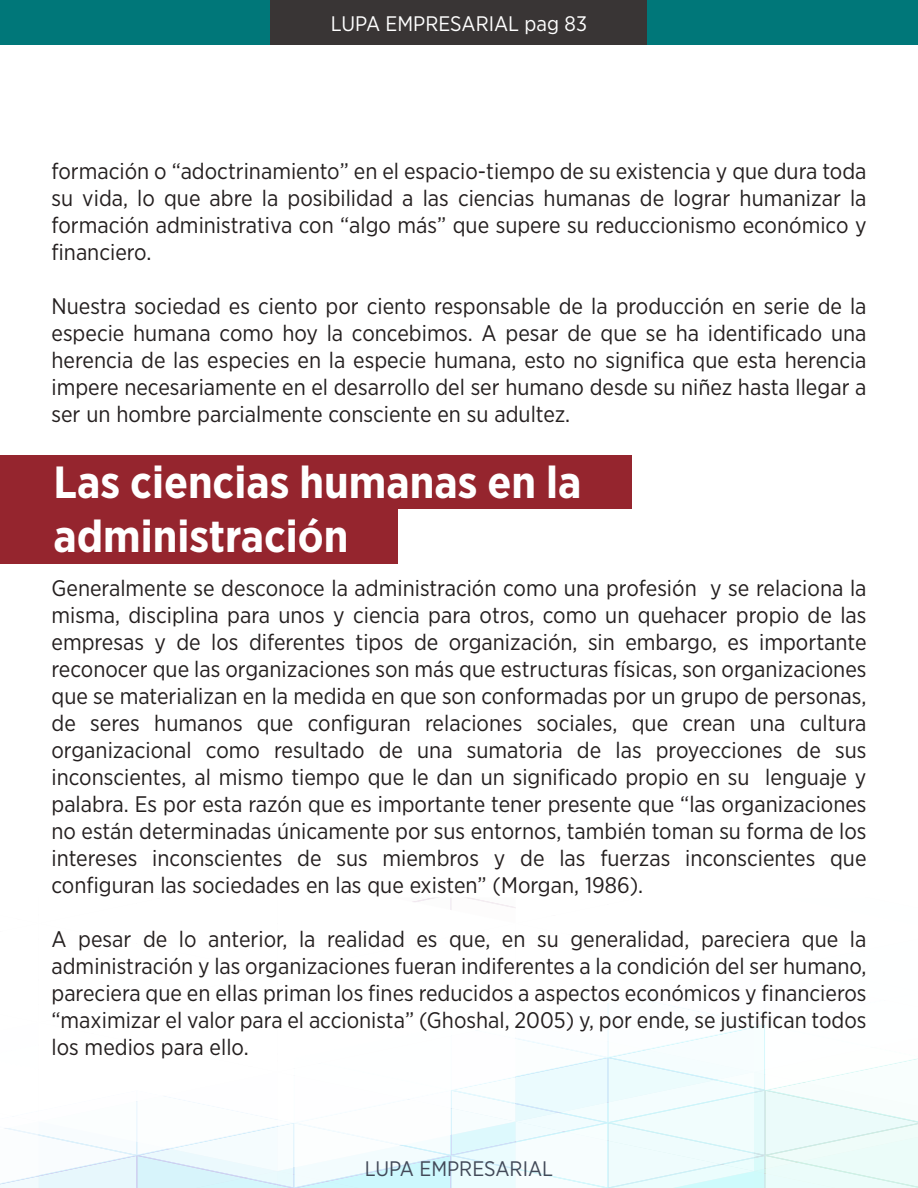
<style>
.page{position:relative;width:918px;height:1188px;background:#fff}
.page>*{position:absolute;margin:0;border:0;box-sizing:border-box;transform-origin:0 0}
.t1{font:700 45px/54px "Gotham Narrow";color:#fff}
.t2{font:22.5px/27px "Gotham Narrow";color:#241f1f;text-align:justify}
.t3{font:21px "Gotham Narrow";color:#fff}
.t4{font:21px "Gotham Narrow";color:#424958}
</style>
<div class="page">
<svg style="left:0;top:897px;width:918px;height:291px"></svg>
<div style="left:0;top:455px;width:632px;height:54px;background:#95252e"></div>
<div style="left:0;top:498px;width:398px;height:65px;background:#95252e"></div>
<div style="left:0;top:0;width:918px;height:45px;background:#007779"></div>
<div style="left:271px;top:0;width:376px;height:45px;background:#393535"></div>
<p class="t3" style="left:331px;top:11px;width:258px">LUPA EMPRESARIAL pag 83</p>
<p class="t2" style="left:51px;top:157px;width:817px">formación o “adoctrinamiento” en el espacio-tiempo de su existencia y que dura toda su vida, lo que abre la posibilidad a las ciencias humanas de lograr humanizar la formación administrativa con “algo más” que supere su reduccionismo económico y financiero.</p>
<p class="t2" style="left:51px;top:292px;width:817px">Nuestra sociedad es ciento por ciento responsable de la producción en serie de la especie humana como hoy la concebimos. A pesar de que se ha identificado una herencia de las especies en la especie humana, esto no significa que esta herencia impere necesariamente en el desarrollo del ser humano desde su niñez hasta llegar a ser un hombre parcialmente consciente en su adultez.</p>
<h1 class="t1" style="left:53px;top:455px;width:530px">Las ciencias humanas en la administración</h1>
<p class="t2" style="left:51px;top:574px;width:817px">Generalmente se desconoce la administración como una profesión y se relaciona la misma, disciplina para unos y ciencia para otros, como un quehacer propio de las empresas y de los diferentes tipos de organización, sin embargo, es importante reconocer que las organizaciones son más que estructuras físicas, son organizaciones que se materializan en la medida en que son conformadas por un grupo de personas, de seres humanos que configuran relaciones sociales, que crean una cultura organizacional como resultado de una sumatoria de las proyecciones de sus inconscientes, al mismo tiempo que le dan un significado propio en su lenguaje y palabra. Es por esta razón que es importante tener presente que “las organizaciones no están determinadas únicamente por sus entornos, también toman su forma de los intereses inconscientes de sus miembros y de las fuerzas inconscientes que configuran las sociedades en las que existen” (Morgan, 1986).</p>
<p class="t2" style="left:51px;top:925px;width:817px">A pesar de lo anterior, la realidad es que, en su generalidad, pareciera que la administración y las organizaciones fueran indiferentes a la condición del ser humano, pareciera que en ellas priman los fines reducidos a aspectos económicos y financieros “maximizar el valor para el accionista” (Ghoshal, 2005) y, por ende, se justifican todos los medios para ello.</p>
<p class="t4" style="left:365px;top:1155px;width:190px">LUPA EMPRESARIAL</p>
</div>
